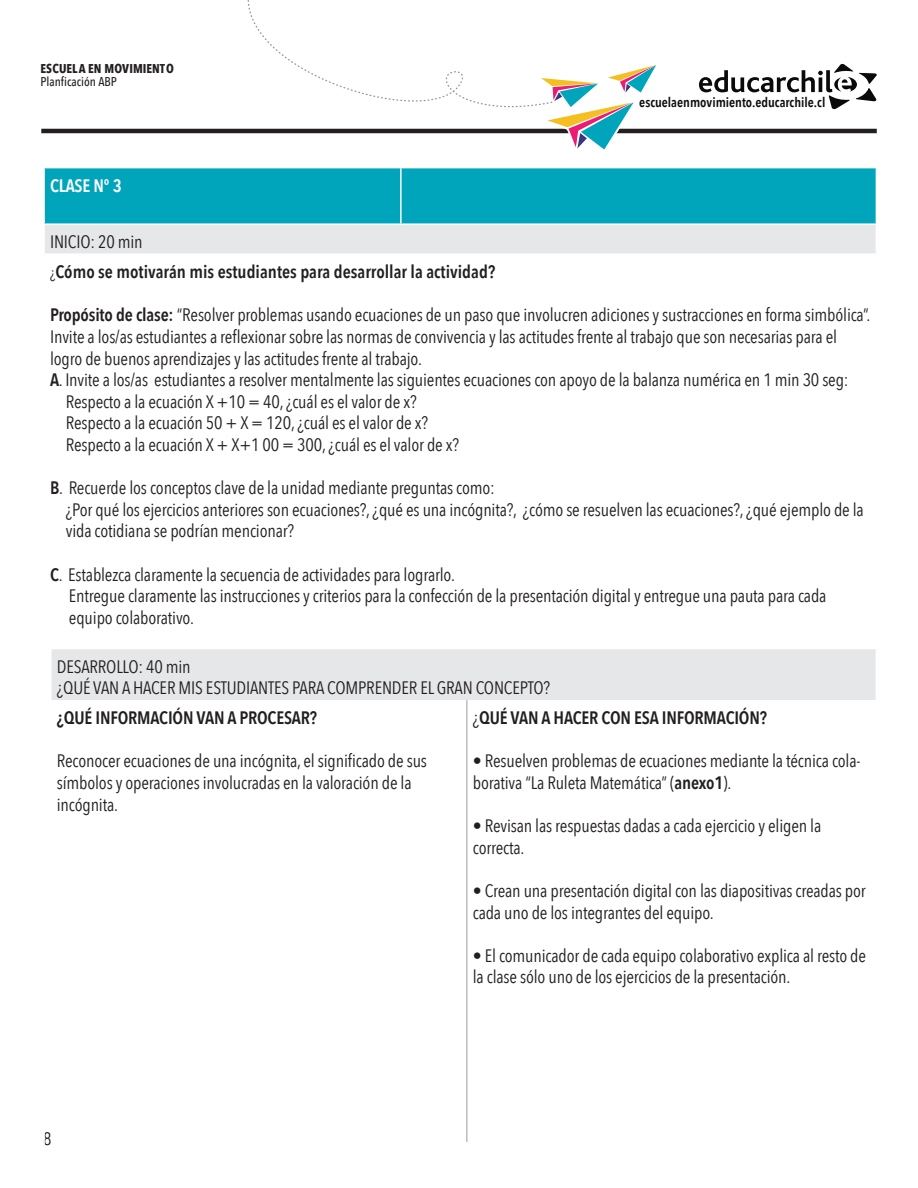
<style>
.page{position:relative;width:918px;height:1188px;background:#fff}
.page>*{position:absolute;margin:0;border:0;box-sizing:border-box;transform-origin:0 0}
.t1{font:18px/21.6px "Avenir Next Condensed";letter-spacing:-.01em;color:#231f20}
.t2{font:600 18px/30px "Avenir Next Condensed";color:#231f20}
.t3{font:600 18px "Avenir Next Condensed";letter-spacing:-.01em;color:#fff}
.t4{font:600 13.5px "Avenir Next Condensed";color:#0b090c}
.t5{font:700 12.75px "Avenir Next Condensed";color:#231f20}
.t6{font:500 12.75px "Avenir Next Condensed";color:#231f20}
.s1{font-weight:400}
.s2{font-weight:400;font-size:15px}
.s3{font-weight:600}
</style>
<div class="page">
<hr style="left:41px;top:129px;width:836px;height:4px;background:#231f20">
<svg style="left:699px;top:64px;width:178px;height:46px"></svg>
<svg style="left:248px;top:0;width:410px;height:150px"></svg>
<div style="left:45px;top:168px;width:831px;height:55px;background:#00a5bc"></div>
<div style="left:44px;top:224px;width:832px;height:30px;background:#e6e7e9"></div>
<hr style="left:400px;top:168px;width:2px;height:55px;background:#fff">
<hr style="left:43px;top:223px;width:358px;height:2px;background:#fff">
<hr style="left:43px;top:225px;width:2px;height:28px;background:#fff">
<hr style="left:401px;top:223px;width:476px;height:2px;background:#fff">
<hr style="left:43px;top:253px;width:358px;height:2px;background:#fff">
<hr style="left:401px;top:253px;width:476px;height:2px;background:#fff">
<div style="left:51px;top:649px;width:825px;height:51px;background:#e6e7e9"></div>
<hr style="left:50px;top:649px;width:2px;height:51px;background:#fff">
<hr style="left:466px;top:700px;width:2px;height:442px;background:#bcbdc0">
<p class="t5" style="left:40px;top:60px;width:135px">ESCUELA EN MOVIMIENTO</p>
<p class="t6" style="left:40px;top:74px;width:78px">Planficación ABP</p>
<p class="t3" style="left:50px;top:170px;width:73px">CLASE Nº 3</p>
<p class="t4" style="left:639px;top:91px;width:188px">escuelaenmovimiento.educarchile.cl</p>
<p class="t2" style="left:50px;top:226px;width:447px"><span class="s1">INICIO: 20 min<br></span><span class="s2">¿</span>Cómo se motivarán mis estudiantes para desarrollar la actividad?</p>
<p class="t1" style="left:50px;top:303px;width:822px"><span class="s3">Propósito de clase:</span> “Resolver problemas usando ecuaciones de un paso que involucren adiciones y sustracciones en forma simbólica”.</p>
<p class="t1" style="left:50px;top:325px;width:788px">Invite a los/as estudiantes a reflexionar sobre las normas de convivencia y las actitudes frente al trabajo que son necesarias para el</p>
<p class="t1" style="left:50px;top:347px;width:373px">logro de buenos aprendizajes y las actitudes frente al trabajo.</p>
<p class="t1" style="left:50px;top:368px;width:800px"><span class="s3">A</span>. Invite a los/as estudiantes a resolver mentalmente las siguientes ecuaciones con apoyo de la balanza numérica en 1 min 30 seg:</p>
<p class="t1" style="left:66px;top:390px;width:352px">Respecto a la ecuación X +10 = 40, ¿cuál es el valor de x?</p>
<p class="t1" style="left:66px;top:411px;width:364px">Respecto a la ecuación 50 + X = 120, ¿cuál es el valor de x?</p>
<p class="t1" style="left:66px;top:433px;width:395px">Respecto a la ecuación X + X+1 00 = 300, ¿cuál es el valor de x?</p>
<p class="t1" style="left:66px;top:476px;width:800px;text-indent:-16px"><span class="s3">B</span>. Recuerde los conceptos clave de la unidad mediante preguntas como:<br>¿Por qué los ejercicios anteriores son ecuaciones?, ¿qué es una incógnita?, ¿cómo se resuelven las ecuaciones?, ¿qué ejemplo de la vida cotidiana se podrían mencionar?</p>
<p class="t1" style="left:69px;top:563px;width:759px;text-indent:-19px"><span class="s3">C</span>. Establezca claramente la secuencia de actividades para lograrlo.<br>Entregue claramente las instrucciones y criterios para la confección de la presentación digital y entregue una pauta para cada equipo colaborativo.</p>
<p class="t1" style="left:57px;top:655px;width:495px">DESARROLLO: 40 min<br>¿QUÉ VAN A HACER MIS ESTUDIANTES PARA COMPREN DER EL GRAN CON CEPTO?</p>
<p class="t2" style="left:57px;top:702px;width:48px">¿Qué infor</p>
<p class="t2" style="left:137px;top:702px;width:112px">maciónvan aprocesar</p>
<p class="t2" style="left:310px;top:702px;width:9px">?</p>
<p class="t1" style="left:57px;top:749px;width:372px">Reconocer ecuaciones de una incógnita, el significado de sus símbolos y operaciones involucradas en la valoración de la incógnita.</p>
<p class="t2" style="left:473px;top:702px;width:101px"><span class="s1">¿</span>Qué van a hacer</p>
<p class="t2" style="left:602px;top:702px;width:11px">con</p>
<p class="t2" style="left:634px;top:702px;width:37px">esa infor</p>
<p class="t2" style="left:704px;top:702px;width:65px">mación?</p>
<p class="t1" style="left:473px;top:749px;width:389px">• Resuelven problemas de ecuaciones mediante la técnica cola&shy;borativa “La Ruleta Matemática” (<span class="s3">anexo1</span>).</p>
<p class="t1" style="left:473px;top:814px;width:350px">• Revisan las respuestas dadas a cada ejercicio y eligen la correcta.</p>
<p class="t1" style="left:473px;top:879px;width:394px">• Crean una presentación digital con las diapositivas creadas por cada uno de los integrantes del equipo.</p>
<p class="t1" style="left:473px;top:944px;width:395px">• El comunicador de cada equipo colaborativo explica al resto de la clase sólo uno de los ejercicios de la presentación.</p>
<p class="t1" style="left:43px;top:1127px;width:10px">8</p>
</div>
